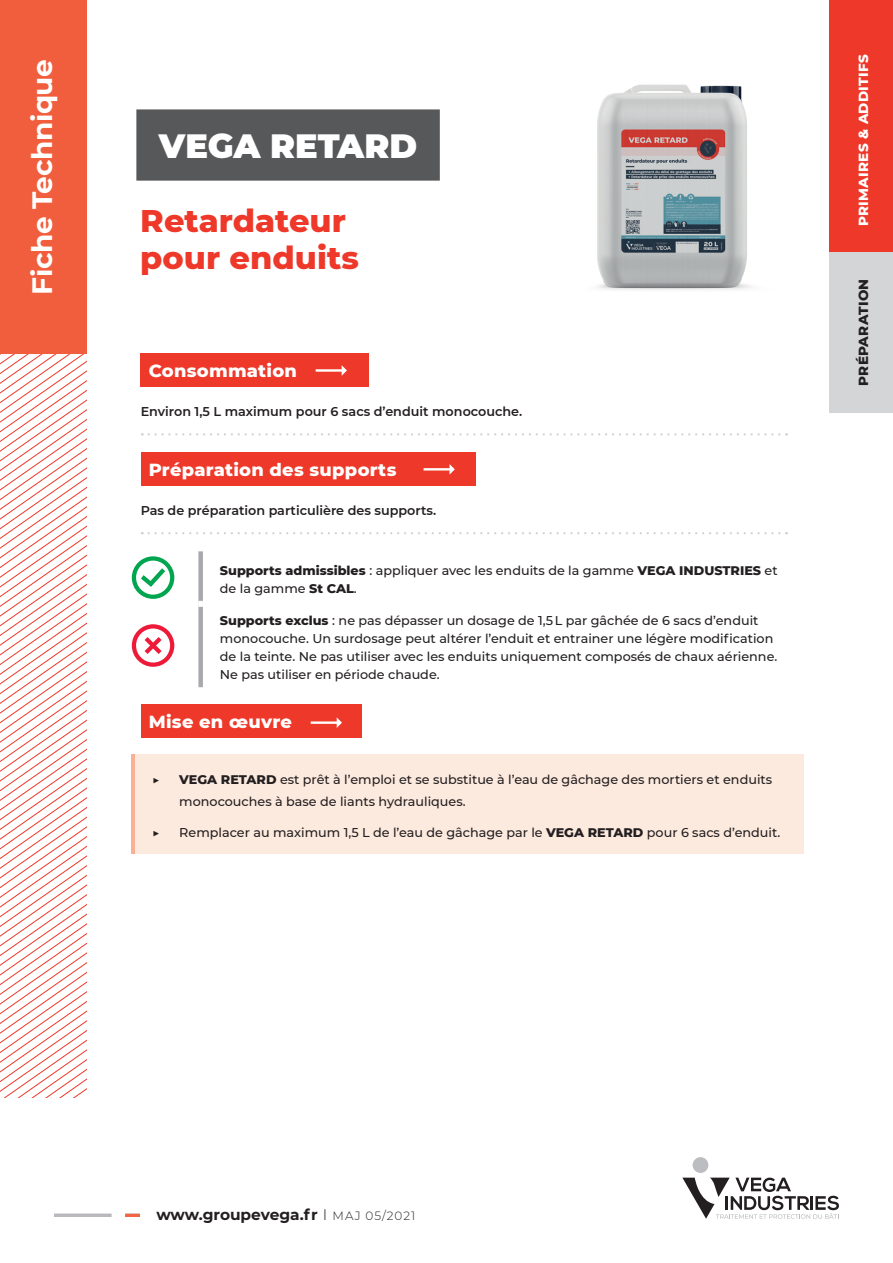
<style>
.page{position:relative;width:893px;height:1263px;background:#fff}
.page>*{position:absolute;margin:0;border:0;box-sizing:border-box;transform-origin:0 0}
.t1{font:900 33.6px "Montserrat";color:#fff}
.t2{font:800 31.95px/37.7px "Montserrat";color:#ee3829}
.t3{font:700 28.05px "Montserrat";letter-spacing:-.015em;color:#fff}
.t4{font:800 17.85px "Montserrat";letter-spacing:.015em;color:#fff}
.t5{font:700 15.45px "Montserrat";color:#231f20}
.t6{font:800 13.5px "Montserrat";letter-spacing:.02em;color:#fff}
.t7{font:800 13.5px "Montserrat";letter-spacing:.02em;color:#231f20}
.t8{font:500 12.75px/18px "Montserrat";color:#231f20}
.t9{font:600 12.75px "Montserrat";color:#231f20}
.t10{font:700 12.75px "Montserrat";color:#231f20}
.s1{font-weight:800}
.s2{font-weight:300}
.s3{font-weight:300;font-size:12px}
</style>
<div class="page">
<hr style="left:54px;top:1214px;width:57px;height:3px;background:#b8b9bc">
<hr style="left:125px;top:1214px;width:15px;height:3px;background:#f26543">
<div style="left:693px;top:1157px;width:15px;height:16px;background:#bcbdc0;border-radius:50%"></div>
<svg style="left:682px;top:1177px;width:157px;height:42px"></svg>
<svg style="left:149px;top:532px;width:638px;height:2px"></svg>
<svg style="left:149px;top:433px;width:638px;height:2px"></svg>
<hr style="left:131px;top:754px;width:4px;height:100px;background:#f9b094">
<div style="left:135px;top:754px;width:669px;height:100px;background:#fdeadf"></div>
<div style="left:141px;top:452px;width:334px;height:34px;background:#ee3829"></div>
<svg style="left:424px;top:464px;width:31px;height:11px"></svg>
<div style="left:141px;top:354px;width:228px;height:33px;background:#ee3829"></div>
<svg style="left:316px;top:365px;width:31px;height:11px"></svg>
<div style="left:141px;top:704px;width:220px;height:33px;background:#ee3829"></div>
<svg style="left:311px;top:717px;width:31px;height:11px"></svg>
<svg style="left:0;top:580px;width:87px;height:517px"></svg>
<div style="left:0;top:0;width:87px;height:354px;background:#f15e3d"></div>
<div style="left:136px;top:109px;width:304px;height:72px;background:#57585a"></div>
<div style="left:829px;top:116px;width:64px;height:297px;background:#d4d5d7"></div>
<div style="left:829px;top:0;width:64px;height:251px;background:#ee3829"></div>
<svg style="left:198px;top:551px;width:5px;height:136px"></svg>
<svg style="left:132px;top:556px;width:42px;height:43px"></svg>
<svg style="left:132px;top:624px;width:42px;height:43px"></svg>
<img style="left:597px;top:84px;width:154px;height:206px">
<h3 class="t3" style="left:22px;top:295px;width:237px;rotate:-90deg">Fiche Technique</h3>
<h1 class="t1" style="left:159px;top:121px;width:260px">VEGA RETARD</h1>
<h2 class="t2" style="left:140px;top:200px;width:220px">Retardateur pour enduits</h2>
<h3 class="t4" style="left:149px;top:358px;width:150px">Consommation</h3>
<p class="t9" style="left:141px;top:403px;width:383px">Environ 1,5 L maximum pour 6 sacs d’enduit monocouche.</p>
<h3 class="t4" style="left:149px;top:457px;width:249px">Préparation des supports</h3>
<p class="t9" style="left:141px;top:501px;width:297px">Pas de préparation particulière des supports.</p>
<p class="t8" style="left:220px;top:561px;width:559px"><span class="s1">Supports admissibles</span> : appliquer avec les enduits de la gamme <span class="s1">VEGA INDUSTRIES</span> et de la gamme <span class="s1">St CAL</span>.</p>
<p class="t8" style="left:220px;top:611px;width:559px"><span class="s1">Supports exclus</span> : ne pas dépasser un dosage de 1,5 L par gâchée de 6 sacs d’enduit monocouche. Un surdosage peut altérer l’enduit et entrainer une légère modification de la teinte. Ne pas utiliser avec les enduits uniquement composés de chaux aérienne.<br>Ne pas utiliser en période chaude.</p>
<h3 class="t4" style="left:149px;top:708px;width:145px">Mise en œuvre</h3>
<p class="t10" style="left:152px;top:770px;width:9px">▶</p>
<p class="t8" style="left:179px;top:767px;width:594px;line-height:22.5px"><span class="s1">VEGA RETARD</span> est prêt à l’emploi et se substitue à l’eau de gâchage des mortiers et enduits monocouches à base de liants hydrauliques.</p>
<p class="t10" style="left:152px;top:824px;width:9px">▶</p>
<p class="t8" style="left:179px;top:823px;width:603px">Remplacer au maximum 1,5 L de l’eau de gâchage par le <span class="s1">VEGA RETARD</span> pour 6 sacs d’enduit.</p>
<p class="t6" style="left:853px;top:226px;width:173px;rotate:-90deg">PRIMAIRES &amp; ADDITIFS</p>
<p class="t7" style="left:853px;top:386px;width:109px;rotate:-90deg">PRÉPARATION</p>
<p class="t5" style="left:156px;top:1203px;width:260px">www.groupevega.fr <span class="s2">I</span> <span class="s3">MAJ 05/2021</span></p>
</div>
